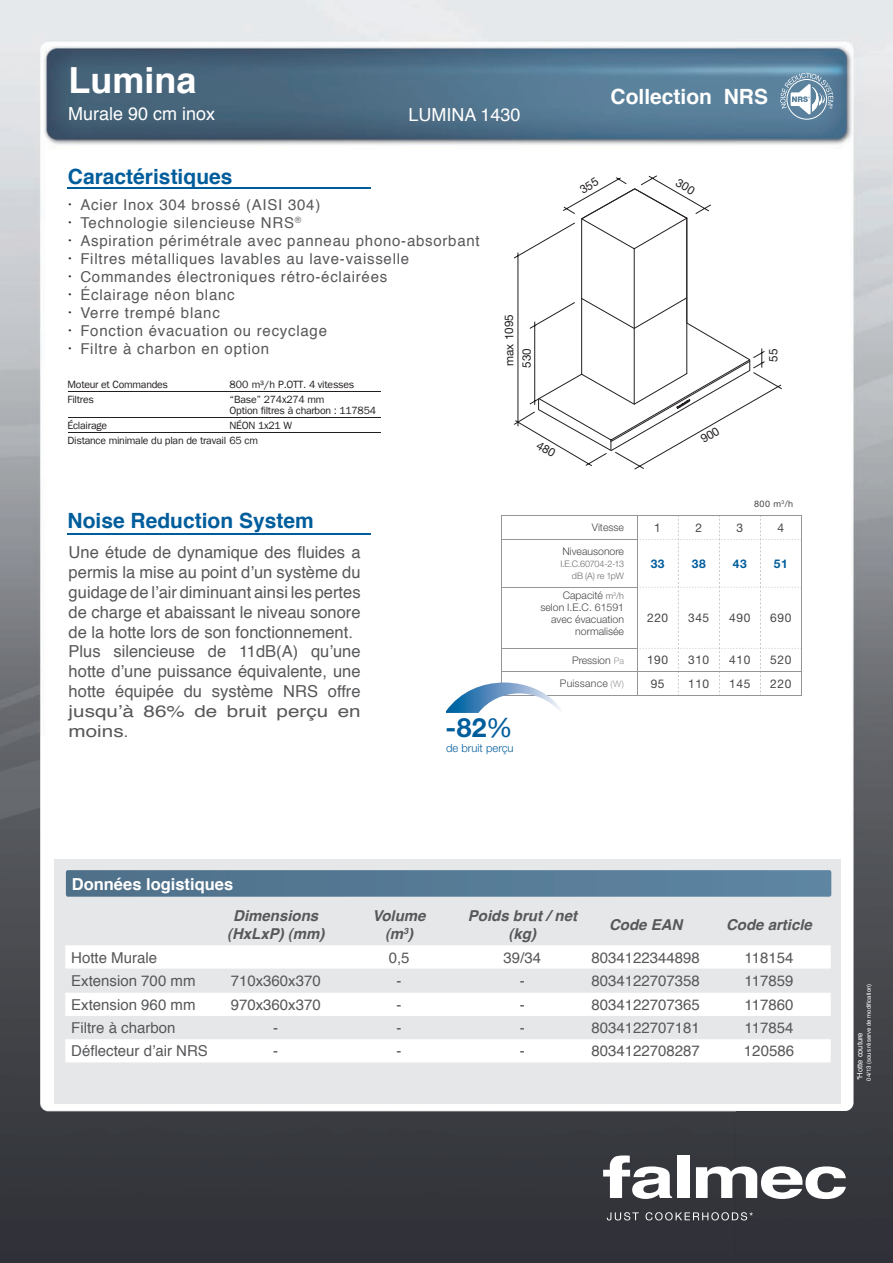
<style>
.page{position:relative;width:893px;height:1263px;background:#fff}
.page>*{position:absolute;margin:0;border:0;box-sizing:border-box;transform-origin:0 0}
.t1{font:700 36px "Helvetica";color:#fff}
.t2{font:700 26.55px "Helvetica Neue LT Std";color:#005d9c}
.t3{font:700 21px "Helvetica";color:#005d9c}
.t4{font:700 21px "Helvetica";color:#fff}
.t5{font:18px "Helvetica";color:#fff}
.t6{font:16.5px/19.8px "Helvetica";color:#57585a}
.t7{font:700 16.5px "Helvetica";color:#fff}
.t8{font:15px/18px "Helvetica";letter-spacing:.05em;color:#57585a}
.t9{font:15px "Helvetica";color:#57585a}
.t10{font:italic 700 15px/18px "Helvetica";color:#57585a;text-align:center}
.t11{font:12px "Helvetica Neue LT Std";letter-spacing:.05em;color:#464748}
.t12{font:700 12px "Helvetica Neue LT Std";letter-spacing:.05em;color:#005d9c}
.t13{font:11.7px/17.5px "Helvetica Neue LT Std";letter-spacing:-.005em;color:#231f20}
.t14{font:300 11.25px "Helvetica Neue LT Std";color:#0c619d}
.t15{font:10.5px/10.5px "Franklin Gothic LT";letter-spacing:-.025em;color:#231f20}
.t16{font:300 10.5px/12px "Helvetica Neue LT Std";color:#464748;text-align:right}
.t17{font:300 10.5px "Helvetica Neue LT Std";letter-spacing:.02em;color:#464748}
.t18{font:300 9px/12px "Helvetica Neue LT Std";letter-spacing:-.03em;color:#6c6d70;text-align:right}
.t19{font:9px "Helvetica Neue LT Std";color:#464748}
.t20{font:7.5px "Helvetica";color:#fff}
.t21{font:6px "Helvetica";color:#fff}
.s1{font-family:"Helvetica Neue LT Std";font-weight:300;font-size:18px;color:#231f20}
.s2{font-weight:400}
.s3{font-size:9px;color:#6c6d70}
.s4{font-size:9px;color:#939598}
</style>
<div class="page">
<img style="left:0;top:0;width:893px;height:1263px">
<svg style="left:607px;top:1212px;width:32px;height:8px"></svg>
<svg style="left:645px;top:1212px;width:108px;height:8px"></svg>
<svg style="left:603px;top:1155px;width:69px;height:44px"></svg>
<div style="left:677px;top:1155px;width:13px;height:43px;background:#fff"></div>
<svg style="left:696px;top:1166px;width:150px;height:33px"></svg>
<div style="left:54px;top:859px;width:787px;height:244px;background:#e6e7e9"></div>
<svg style="left:65px;top:945px;width:766px;height:117px;fill:#fff"></svg>
<hr style="left:68px;top:187px;width:303px;height:2px;background:#005d9c">
<hr style="left:68px;top:533px;width:303px;height:1px;background:#005d9c">
<svg style="left:514px;top:223px;width:268px;height:246px"></svg>
<svg style="left:502px;top:516px;width:1px;height:23px"></svg>
<hr style="left:502px;top:515px;width:135px;height:1px;background:#939598">
<hr style="left:637px;top:515px;width:41px;height:1px;background:#939598">
<hr style="left:678px;top:515px;width:41px;height:1px;background:#939598">
<hr style="left:719px;top:515px;width:41px;height:1px;background:#939598">
<hr style="left:760px;top:515px;width:41px;height:1px;background:#939598">
<hr style="left:502px;top:539px;width:1px;height:48px;background:#939598">
<hr style="left:502px;top:539px;width:135px;height:1px;background:#939598">
<hr style="left:502px;top:587px;width:1px;height:61px;background:#939598">
<hr style="left:502px;top:587px;width:135px;height:1px;background:#939598">
<hr style="left:502px;top:648px;width:135px;height:1px;background:#939598">
<hr style="left:502px;top:672px;width:135px;height:1px;background:#939598">
<hr style="left:502px;top:695px;width:135px;height:1px;background:#939598">
<hr style="left:637px;top:695px;width:41px;height:1px;background:#939598">
<hr style="left:678px;top:695px;width:41px;height:1px;background:#939598">
<hr style="left:719px;top:695px;width:41px;height:1px;background:#939598">
<svg style="left:637px;top:516px;width:165px;height:179px"></svg>
<hr style="left:760px;top:672px;width:41px;height:1px;background:#939598">
<hr style="left:760px;top:695px;width:41px;height:1px;background:#939598">
<svg style="left:446px;top:648px;width:117px;height:65px"></svg>
<hr style="left:68px;top:391px;width:313px;height:1px;background:#231f20">
<hr style="left:68px;top:417px;width:313px;height:1px;background:#231f20">
<hr style="left:68px;top:432px;width:313px;height:1px;background:#231f20">
<div style="left:786px;top:79px;width:41px;height:41px;border:1px solid #fff;border-radius:50%"></div>
<svg style="left:780px;top:73px;width:53px;height:42px"></svg>
<svg style="left:66px;top:870px;width:765px;height:27px;background:#587c97"></svg>
<svg style="left:536px;top:441px;width:20px;height:16px"></svg>
<svg style="left:563px;top:176px;width:187px;height:267px"></svg>
<h1 class="t1" style="left:68px;top:52px;width:130px">Lumina</h1>
<p class="t5" style="left:68px;top:99px;width:149px">Murale 90 cm inox</p>
<p class="t5" style="left:408px;top:101px;width:114px">LUMINA 1430</p>
<h3 class="t3" style="left:68px;top:159px;width:166px">Caractéristiques</h3>
<p class="t8" style="left:68px;top:196px;width:414px"><span class="s1">·</span> Acier Inox 304 brossé (AISI 304)<br><span class="s1">·</span> Technologie silencieuse NRS<sup>®<br></sup><span class="s1">·</span> Aspiration périmétrale avec panneau phono-absorbant <span class="s1">·</span> Filtres métalliques lavables au lave-vaisselle<br><span class="s1">·</span> Commandes électroniques rétro-éclairées<br><span class="s1">·</span> Éclairage néon blanc<br><span class="s1">·</span> Verre trempé blanc<br><span class="s1">·</span> Fonction évacuation ou recyclage<br><span class="s1">·</span> Filtre à charbon en option</p>
<p class="t15" style="left:68px;top:380px;width:102px">Moteur et Commandes</p>
<p class="t15" style="left:230px;top:380px;width:126px">800 m³/h P.OTT. 4 vitesses</p>
<p class="t15" style="left:68px;top:395px;width:28px">Filtres</p>
<p class="t15" style="left:230px;top:395px;width:148px">“Base” 274x274 mm<br>Option filtres à charbon : 117854</p>
<p class="t15" style="left:68px;top:420px;width:41px">Éclairage</p>
<p class="t15" style="left:68px;top:418px;width:226px;line-height:15px;text-indent:162px">NÉON 1x21 W<br>Distance minimale du plan de travail 65 cm</p>
<p class="t13" style="left:500px;top:368px;width:55px;rotate:-90deg">max 1095<br>530</p>
<h3 class="t4" style="left:611px;top:80px;width:159px">Collection NRS</h3>
<p class="t13" style="left:764px;top:362px;width:15px;rotate:-90deg">55</p>
<h3 class="t3" style="left:68px;top:504px;width:248px">Noise Reduction System</h3>
<p class="t6" style="left:69px;top:543px;width:293px">Une étude de dynamique des fluides a permis la mise au point d’un système du guidage de l’air diminuant ainsi les pertes de charge et abaissant le niveau sonore de la hotte lors de son fonctionnement.<br>Plus silencieuse de 11dB(A) qu’une hotte d’une puissance équivalente, une hotte équipée du système NRS offre jusqu’à 86% de bruit perçu en moins.</p>
<h2 class="t2" style="left:445px;top:711px;width:69px">-82<span class="s2">%</span></h2>
<p class="t14" style="left:446px;top:741px;width:69px">de bruit perçu</p>
<p class="t19" style="left:754px;top:498px;width:41px">800 m<sup>3</sup>/h</p>
<p class="t16" style="left:592px;top:521px;width:34px">Vitesse</p>
<p class="t11" style="left:654px;top:520px;width:8px">1</p>
<p class="t11" style="left:695px;top:520px;width:8px">2</p>
<p class="t11" style="left:736px;top:520px;width:8px">3</p>
<p class="t11" style="left:777px;top:520px;width:8px">4</p>
<p class="t16" style="left:562px;top:545px;width:63px">Niveausonore</p>
<p class="t18" style="left:560px;top:558px;width:65px">I.E.C.60704-2-13 dB (A) re 1pW</p>
<p class="t12" style="left:651px;top:556px;width:15px">33</p>
<p class="t12" style="left:692px;top:556px;width:15px">38</p>
<p class="t12" style="left:733px;top:556px;width:15px">43</p>
<p class="t12" style="left:774px;top:556px;width:15px">51</p>
<p class="t16" style="left:540px;top:589px;width:85px">Capacité <span class="s3">m</span><sup>3</sup><span class="s3">/h </span>selon I.E.C. 61591 avec évacuation normalisée</p>
<p class="t11" style="left:647px;top:610px;width:23px">220</p>
<p class="t11" style="left:688px;top:610px;width:23px">345</p>
<p class="t11" style="left:729px;top:610px;width:23px">490</p>
<p class="t11" style="left:770px;top:610px;width:23px">690</p>
<p class="t16" style="left:572px;top:654px;width:53px">Pression <span class="s4">Pa</span></p>
<p class="t11" style="left:647px;top:653px;width:23px">190</p>
<p class="t11" style="left:688px;top:653px;width:23px">310</p>
<p class="t11" style="left:729px;top:653px;width:23px">410</p>
<p class="t11" style="left:770px;top:653px;width:23px">520</p>
<p class="t17" style="left:560px;top:677px;width:66px">Puissance <span class="s4">(W)</span></p>
<p class="t11" style="left:651px;top:676px;width:15px">95</p>
<p class="t11" style="left:688px;top:676px;width:23px">110</p>
<p class="t11" style="left:729px;top:676px;width:23px">145</p>
<p class="t11" style="left:770px;top:676px;width:23px">220</p>
<p class="t7" style="left:72px;top:871px;width:163px">Données logistiques</p>
<p class="t10" style="left:227px;top:907px;width:99px">Dimensions (HxLxP) (mm)</p>
<p class="t10" style="left:373px;top:907px;width:55px">Volume (m<sup>3</sup>)</p>
<p class="t10" style="left:468px;top:907px;width:111px">Poids brut / net (kg)</p>
<p class="t10" style="left:609px;top:916px;width:75px">Code EAN</p>
<p class="t10" style="left:726px;top:916px;width:87px">Code article</p>
<p class="t9" style="left:71px;top:946px;width:87px">Hotte Murale</p>
<p class="t8" style="left:389px;top:949px;width:22px">0,5</p>
<p class="t8" style="left:504px;top:949px;width:39px">39/34</p>
<p class="t9" style="left:591px;top:946px;width:110px">8034122344898</p>
<p class="t8" style="left:745px;top:949px;width:50px">118154</p>
<p class="t9" style="left:71px;top:969px;width:126px">Extension 700 mm</p>
<p class="t9" style="left:231px;top:969px;width:92px">710x360x370</p>
<p class="t8" style="left:397px;top:972px;width:6px">-</p>
<p class="t8" style="left:520px;top:972px;width:6px">-</p>
<p class="t9" style="left:591px;top:969px;width:110px">8034122707358</p>
<p class="t8" style="left:745px;top:972px;width:50px">117859</p>
<p class="t9" style="left:71px;top:993px;width:126px">Extension 960 mm</p>
<p class="t9" style="left:231px;top:993px;width:92px">970x360x370</p>
<p class="t8" style="left:397px;top:996px;width:6px">-</p>
<p class="t8" style="left:520px;top:996px;width:6px">-</p>
<p class="t9" style="left:591px;top:993px;width:110px">8034122707365</p>
<p class="t8" style="left:745px;top:996px;width:50px">117860</p>
<p class="t9" style="left:71px;top:1016px;width:106px">Filtre à charbon</p>
<p class="t8" style="left:273px;top:1019px;width:6px">-</p>
<p class="t8" style="left:397px;top:1019px;width:6px">-</p>
<p class="t8" style="left:520px;top:1019px;width:6px">-</p>
<p class="t9" style="left:591px;top:1016px;width:110px">8034122707181</p>
<p class="t8" style="left:744px;top:1019px;width:50px">117854</p>
<p class="t9" style="left:71px;top:1040px;width:138px">Déflecteur d’air NRS</p>
<p class="t8" style="left:273px;top:1043px;width:6px">-</p>
<p class="t8" style="left:397px;top:1043px;width:6px">-</p>
<p class="t8" style="left:520px;top:1043px;width:6px">-</p>
<p class="t9" style="left:591px;top:1040px;width:110px">8034122708287</p>
<p class="t8" style="left:744px;top:1043px;width:52px">120586</p>
<p class="t21" style="left:864px;top:1081px;width:99px;rotate:-90deg">04/13 (sous réserve de modification)</p>
<p class="t20" style="left:854px;top:1080px;width:49px;rotate:-90deg">*Hotte couture</p>
</div>
